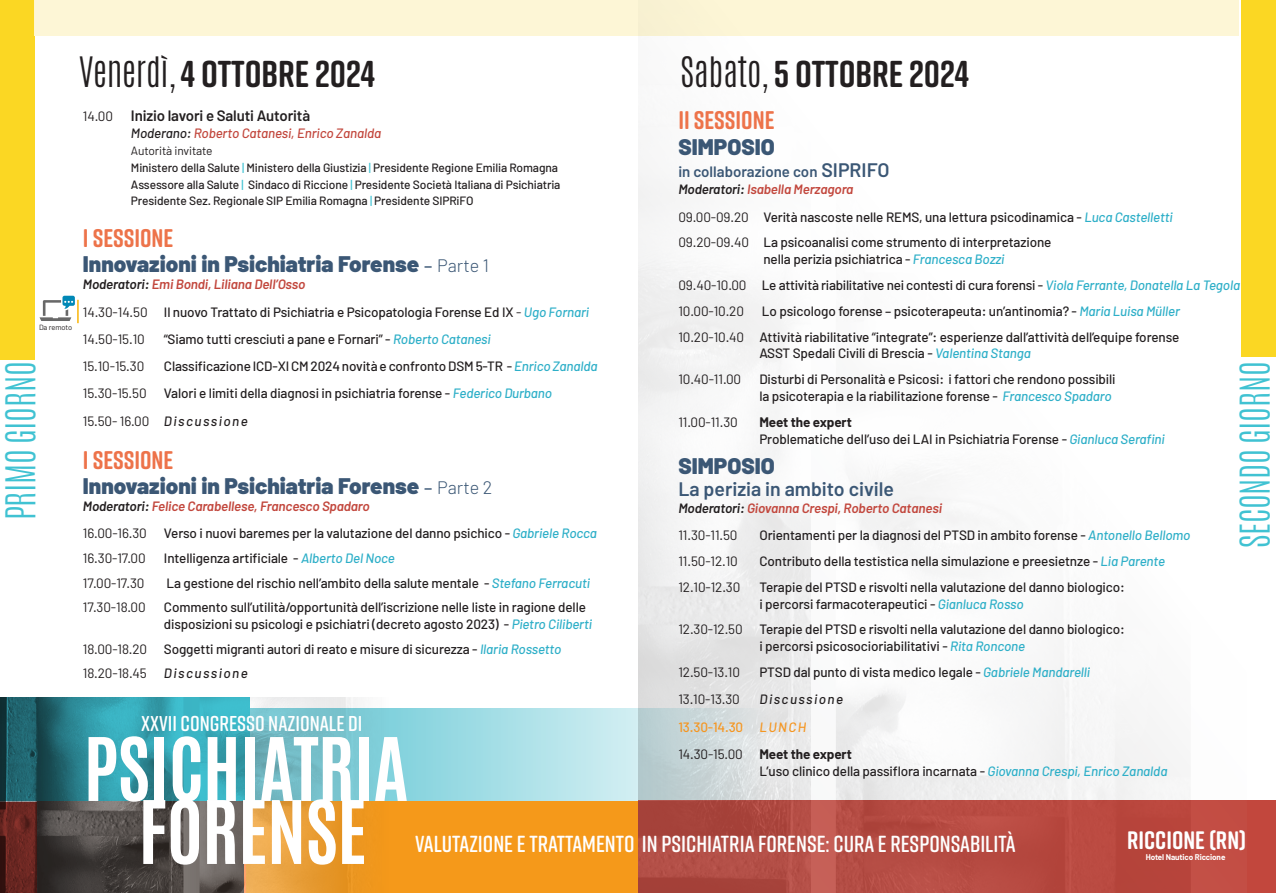
<style>
.page{position:relative;width:1276px;height:893px;background:#fff}
.page>*{position:absolute;margin:0;border:0;box-sizing:border-box;transform-origin:0 0}
.t1{font:700 74.4px "Antonio";letter-spacing:-.01em;color:#fff}
.t2{font:700 37.35px "Rift Soft";color:#231f20}
.t3{font:300 34.35px "Antonio";letter-spacing:-.01em;color:#40c2d2}
.t4{font:700 25.5px "Rift Soft";color:#ed734a}
.t5{font:700 25.2px "Rift Soft";color:#fff}
.t6{font:600 23.25px "Rift Soft";color:#fff}
.t7{font:900 22.5px "Barlow";color:#3b5775}
.t8{font:600 21.45px "Rift Soft";color:#fff}
.t9{font:600 19.5px "Barlow";color:#3b5775}
.t10{font:600 15px "Barlow";letter-spacing:-.01em;color:#231f20}
.t11{font:600 15px "Barlow";color:#3b5775}
.t12{font:500 13.5px/16.8px "Barlow";letter-spacing:-.01em;color:#231f20}
.t13{font:13.5px "Barlow";letter-spacing:-.01em;color:#231f20}
.t14{font:italic 600 13.5px "Barlow";letter-spacing:-.01em;color:#c2473d}
.t15{font:italic 500 13.5px "Barlow";letter-spacing:-.01em;color:#c2473d}
.t16{font:700 13.5px "Barlow";letter-spacing:-.01em;color:#231f20}
.t17{font:italic 500 13.5px "Barlow";letter-spacing:.11em;color:#231f20}
.t18{font:500 13.5px "Barlow";letter-spacing:-.01em;color:#f59621}
.t19{font:500 12px "Barlow";letter-spacing:-.01em;color:#231f20}
.t20{font:12px "Barlow";letter-spacing:-.01em;color:#231f20}
.t21{font:700 8.1px "Barlow";letter-spacing:-.01em;color:#fff}
.t22{font:7.5px "Barlow";letter-spacing:-.015em;color:#231f20}
.s1{font-family:"Antonio";font-weight:300;font-size:34.95px}
.s2{font-weight:400;font-size:13.5px}
.s3{color:#231f20}
.s4{color:#40c2d2}
.s5{font-weight:400}
.s6{font-weight:300;font-size:18px}
.s7{font-style:italic;color:#2eafc8}
.s8{font-weight:500;font-style:italic}
.s9{font-size:19.5px}
.s10{font-style:italic}
</style>
<div class="page">
<div style="left:35px;top:0;width:1203px;height:36px;background:#fdf6d6"></div>
<div style="left:1241px;top:0;width:35px;height:357px;background:#fbd723"></div>
<img style="left:0;top:697px;width:358px;height:105px">
<svg style="left:0;top:697px;width:250px;height:104px;background:#2e8d9a"></svg>
<svg style="left:0;top:802px;width:37px;height:91px;background:#63231f"></svg>
<svg style="left:245px;top:801px;width:393px;height:92px;background:#f19a23"></svg>
<svg style="left:250px;top:708px;width:637px;height:93px;background:#b1d9df"></svg>
<svg style="left:37px;top:801px;width:208px;height:92px;background:#524d4a"></svg>
<div style="left:0;top:0;width:35px;height:359px;background:#fbd723"></div>
<svg style="left:638px;top:800px;width:638px;height:93px;background:#b64a41"></svg>
<svg style="left:40px;top:296px;width:35px;height:25px"></svg>
<hr style="left:77px;top:300px;width:2px;height:23px;background:#fab508">
<p class="t2" style="left:79px;top:47px;width:298px"><span class="s1">Venerdì,</span> 4 OTTOBRE 2024</p>
<p class="t2" style="left:680px;top:47px;width:290px"><span class="s1">Sabato,</span> 5 OTTOBRE 2024</p>
<p class="t10" style="left:83px;top:107px;width:229px"><span class="s2">14.00</span> Inizio lavori e Saluti Autorità</p>
<p class="t15" style="left:131px;top:125px;width:252px"><span class="s3">Moderano:</span> Roberto Catanesi, Enrico Zanalda</p>
<p class="t20" style="left:131px;top:143px;width:83px">Autorità invitate</p>
<p class="t19" style="left:131px;top:160px;width:428px">Ministero della Salute <span class="s4">|</span> Ministero della Giustizia <span class="s4">|</span> Presidente Regione Emilia Romagna</p>
<p class="t19" style="left:131px;top:177px;width:431px">Assessore alla Salute <span class="s4">|</span> Sindaco di Riccione <span class="s4">|</span> Presidente Società Italiana di Psichiatria</p>
<p class="t19" style="left:131px;top:194px;width:344px">Presidente Sez. Regionale SIP Emilia Romagna <span class="s4">|</span> Presidente SIPRiFO</p>
<p class="t4" style="left:83px;top:220px;width:92px">I SESSIONE</p>
<p class="t7" style="left:83px;top:250px;width:408px">Innovazioni in Psichiatria Forense <span class="s5">-</span> <span class="s6">Parte 1</span></p>
<p class="t14" style="left:83px;top:276px;width:224px"><span class="s3">Moderatori:</span> Emi Bondi, Liliana Dell’Osso</p>
<p class="t12" style="left:83px;top:303px;width:508px"><span class="s5">14.30-14.50</span> Il nuovo Trattato di Psichiatria e Psicopatologia Forense Ed IX <span class="s5">-</span> <span class="s7">Ugo Fornari</span></p>
<p class="t13" style="left:83px;top:331px;width:63px">14.50-15.10</p>
<p class="t12" style="left:164px;top:330px;width:328px">“Siamo tutti cresciuti a pane e Fornari” - <span class="s7">Roberto Catanesi</span></p>
<p class="t13" style="left:83px;top:358px;width:63px">15.10-15.30</p>
<p class="t12" style="left:164px;top:358px;width:435px">Classificazione ICD-XI CM 2024 novità e confronto DSM 5-TR - <span class="s7">Enrico Zanalda</span></p>
<p class="t13" style="left:83px;top:385px;width:65px">15.30-15.50</p>
<p class="t12" style="left:164px;top:385px;width:390px">Valori e limiti della diagnosi in psichiatria forense - <span class="s7">Federico Durbano</span></p>
<p class="t13" style="left:83px;top:412px;width:166px">15.50- 16.00 <span class="s8">Discussione</span></p>
<p class="t4" style="left:83px;top:442px;width:92px">I SESSIONE</p>
<p class="t7" style="left:83px;top:472px;width:411px">Innovazioni in Psichiatria Forense <span class="s5">-</span> <span class="s6">Parte 2</span></p>
<p class="t14" style="left:83px;top:498px;width:288px"><span class="s3">Moderatori:</span> Felice Carabellese, Francesco Spadaro</p>
<p class="t13" style="left:83px;top:525px;width:65px">16.00-16.30</p>
<p class="t12" style="left:164px;top:525px;width:434px">Verso i nuovi baremes per la valutazione del danno psichico - <span class="s7">Gabriele Rocca</span></p>
<p class="t13" style="left:83px;top:550px;width:64px">16.30-17.00</p>
<p class="t12" style="left:164px;top:549px;width:232px">Intelligenza artificiale - <span class="s7">Alberto Del Noce</span></p>
<p class="t13" style="left:83px;top:574px;width:63px">17.00-17.30</p>
<p class="t12" style="left:166px;top:574px;width:425px">La gestione del rischio nell’ambito della salute mentale - <span class="s7">Stefano Ferracuti</span></p>
<p class="t13" style="left:83px;top:599px;width:64px">17.30-18.00</p>
<p class="t12" style="left:164px;top:599px;width:430px">Commento sull’utilità/opportunità dell’iscrizione nelle liste in ragione delle disposizioni su psicologi e psichiatri (decreto agosto 2023) - <span class="s7">Pietro Ciliberti</span></p>
<p class="t12" style="left:83px;top:640px;width:480px"><span class="s5">18.00-18.20</span> Soggetti migranti autori di reato e misure di sicurezza - <span class="s7">Ilaria Rossetto</span></p>
<p class="t13" style="left:83px;top:664px;width:65px">18.20-18.45</p>
<p class="t17" style="left:164px;top:664px;width:85px">Discussione</p>
<p class="t4" style="left:678px;top:102px;width:98px">II SESSIONE</p>
<p class="t7" style="left:678px;top:133px;width:98px">SIMPOSIO</p>
<p class="t11" style="left:678px;top:163px;width:213px">in collaborazione con <span class="s9">SIPRIFO</span></p>
<p class="t14" style="left:678px;top:181px;width:176px"><span class="s3">Moderatori:</span> Isabella Merzagora</p>
<p class="t12" style="left:678px;top:208px;width:496px"><span class="s5">09.00-09.20</span> Verità nascoste nelle REMS, una lettura psicodinamica - <span class="s7">Luca Castelletti</span></p>
<p class="t12" style="left:678px;top:234px;width:374px"><span class="s5">09.20-09.40</span> La psicoanalisi come strumento di interpretazione</p>
<p class="t12" style="left:763px;top:251px;width:243px">nella perizia psichiatrica - <span class="s7">Francesca Bozzi</span></p>
<p class="t12" style="left:678px;top:276px;width:563px"><span class="s5">09.40-10.00</span> Le attività riabilitative nei contesti di cura forensi - <span class="s7">Viola Ferrante, Donatella La Tegola</span></p>
<p class="t13" style="left:678px;top:302px;width:67px">10.00-10.20</p>
<p class="t12" style="left:762px;top:302px;width:419px">Lo psicologo forense – psicoterapeuta: un’antinomia? - <span class="s7">Maria Luisa Müller</span></p>
<p class="t12" style="left:678px;top:328px;width:502px"><span class="s5">10.20-10.40</span> Attività riabilitative “integrate”: esperienze dall’attività dell’equipe forense</p>
<p class="t12" style="left:759px;top:345px;width:273px">ASST Spedali Civili di Brescia - <span class="s7">Valentina Stanga</span></p>
<p class="t13" style="left:678px;top:371px;width:64px">10.40-11.00</p>
<p class="t12" style="left:759px;top:371px;width:358px">Disturbi di Personalità e Psicosi: i fattori che rendono possibili</p>
<p class="t12" style="left:759px;top:387px;width:354px">la psicoterapia e la riabilitazione forense - <span class="s7">Francesco Spadaro</span></p>
<p class="t13" style="left:678px;top:413px;width:61px">11.00-11.30</p>
<p class="t16" style="left:759px;top:413px;width:94px">Meet the expert</p>
<p class="t12" style="left:759px;top:430px;width:407px">Problematiche dell’uso dei LAI in Psichiatria Forense - <span class="s7">Gianluca Serafini</span></p>
<p class="t7" style="left:678px;top:451px;width:98px">SIMPOSIO</p>
<p class="t9" style="left:678px;top:477px;width:217px">La perizia in ambito civile</p>
<p class="t14" style="left:678px;top:500px;width:265px"><span class="s3">Moderatori:</span> Giovanna Crespi, Roberto Catanesi</p>
<p class="t13" style="left:678px;top:527px;width:61px">11.30-11.50</p>
<p class="t12" style="left:759px;top:527px;width:432px">Orientamenti per la diagnosi del PTSD in ambito forense - <span class="s7">Antonello Bellomo</span></p>
<p class="t13" style="left:678px;top:553px;width:61px">11.50-12.10</p>
<p class="t12" style="left:759px;top:552px;width:407px">Contributo della testistica nella simulazione e preesietnze - <span class="s7">Lia Parente</span></p>
<p class="t13" style="left:678px;top:578px;width:63px">12.10-12.30</p>
<p class="t12" style="left:759px;top:578px;width:367px">Terapie del PTSD e risvolti nella valutazione del danno biologico:</p>
<p class="t12" style="left:759px;top:595px;width:266px">i percorsi farmacoterapeutici - <span class="s7">Gianluca Rosso</span></p>
<p class="t12" style="left:678px;top:621px;width:448px"><span class="s5">12.30-12.50</span> Terapie del PTSD e risvolti nella valutazione del danno biologico:</p>
<p class="t12" style="left:759px;top:638px;width:267px">i percorsi psicosocioriabilitativi - <span class="s7">Rita Roncone</span></p>
<p class="t13" style="left:678px;top:664px;width:63px">12.50-13.10</p>
<p class="t12" style="left:759px;top:663px;width:332px">PTSD dal punto di vista medico legale - <span class="s7">Gabriele Mandarelli</span></p>
<p class="t13" style="left:678px;top:691px;width:63px">13.10-13.30</p>
<p class="t17" style="left:759px;top:691px;width:85px">Discussione</p>
<p class="t18" style="left:678px;top:718px;width:129px">13.30-14.30 <span class="s10">LUNCH</span></p>
<p class="t16" style="left:678px;top:746px;width:175px"><span class="s5">14.30-15.00</span> Meet the expert</p>
<p class="t12" style="left:759px;top:762px;width:409px">L’uso clinico della passiflora incarnata - <span class="s7">Giovanna Crespi, Enrico Zanalda</span></p>
<p class="t22" style="left:39px;top:322px;width:34px">Da remoto</p>
<p class="t3" style="left:-4px;top:520px;width:161px;rotate:-90deg">PRIMO GIORNO</p>
<p class="t3" style="left:1230px;top:548px;width:188px;rotate:-90deg">SECONDO GIORNO</p>
<p class="t8" style="left:141px;top:708px;width:223px">XXVII CONGRESSO NAZIONALE DI</p>
<p class="t1" style="left:84px;top:713px;width:326px">PSICHIATRIA</p>
<p class="t1" style="left:139px;top:776px;width:230px">FORENSE</p>
<p class="t6" style="left:415px;top:827px;width:602px">VALUTAZIONE E TRATTAMENTO IN PSICHIATRIA FORENSE: CURA E RESPONSABILITÀ</p>
<p class="t5" style="left:1127px;top:822px;width:120px">RICCIONE (RN)</p>
<p class="t21" style="left:1145px;top:852px;width:81px">Hotel Nautico Riccione</p>
</div>
